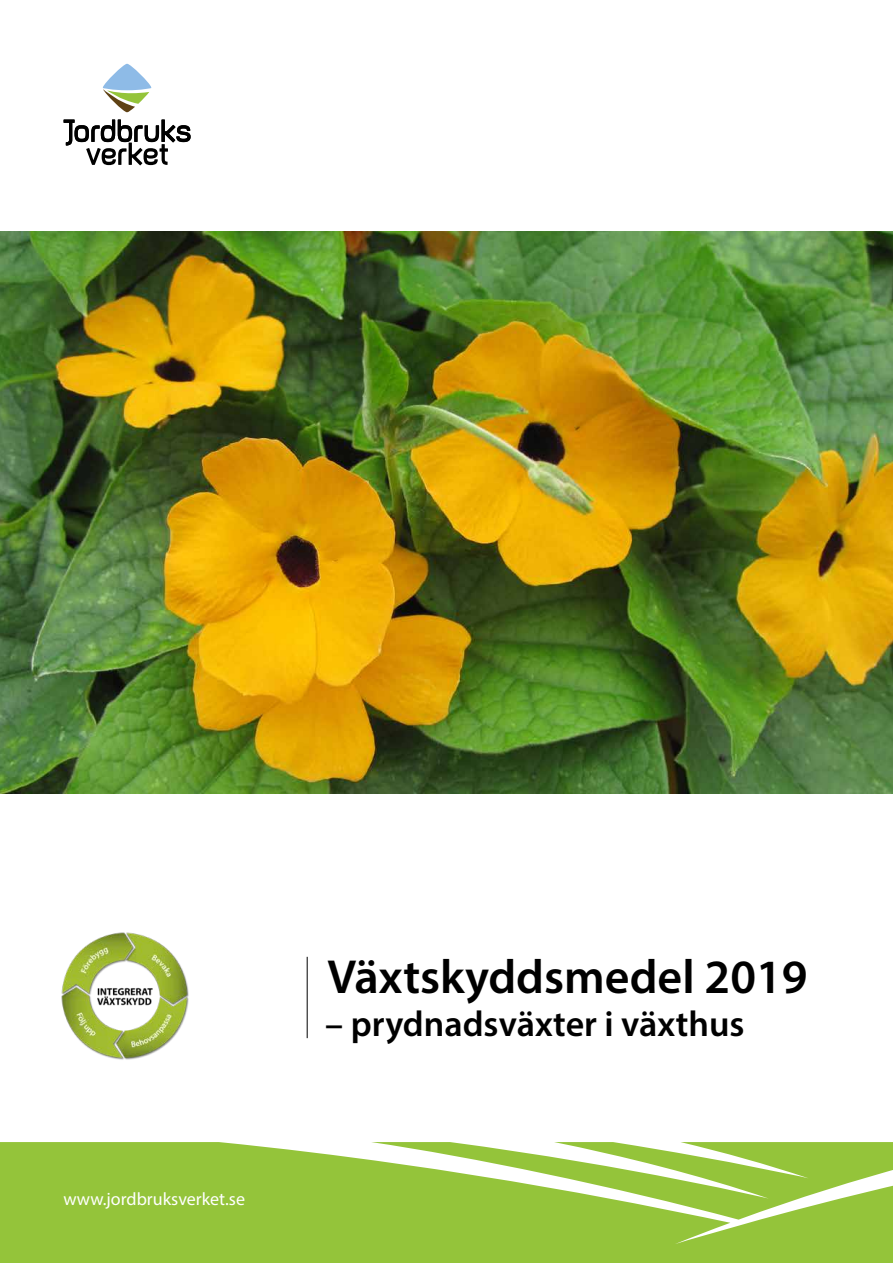
<style>
.page{position:relative;width:893px;height:1263px;background:#fff}
.page>*{position:absolute;margin:0;border:0;box-sizing:border-box;transform-origin:0 0}
.t1{font:600 48px "Myriad Pro";color:#000}
.t2{font:600 36px "Myriad Pro";color:#000}
.t3{font:18px "Myriad Pro";color:#fff}
</style>
<div class="page">
<svg style="left:0;top:1142px;width:893px;height:121px;fill:#94c43a"></svg>
<hr style="left:307px;top:957px;width:1px;height:81px;background:#000">
<svg style="left:64px;top:120px;width:127px;height:45px"></svg>
<svg style="left:103px;top:64px;width:48px;height:48px"></svg>
<img style="left:0;top:232px;width:893px;height:561px">
<img style="left:61px;top:932px;width:128px;height:128px">
<p class="t3" style="left:63px;top:1188px;width:183px">www.jordbruksverket.se</p>
<h1 class="t1" style="left:328px;top:946px;width:481px">Växtskyddsmedel 2019</h1>
<p class="t2" style="left:325px;top:1001px;width:421px">– prydnadsväxter i växthus</p>
</div>
